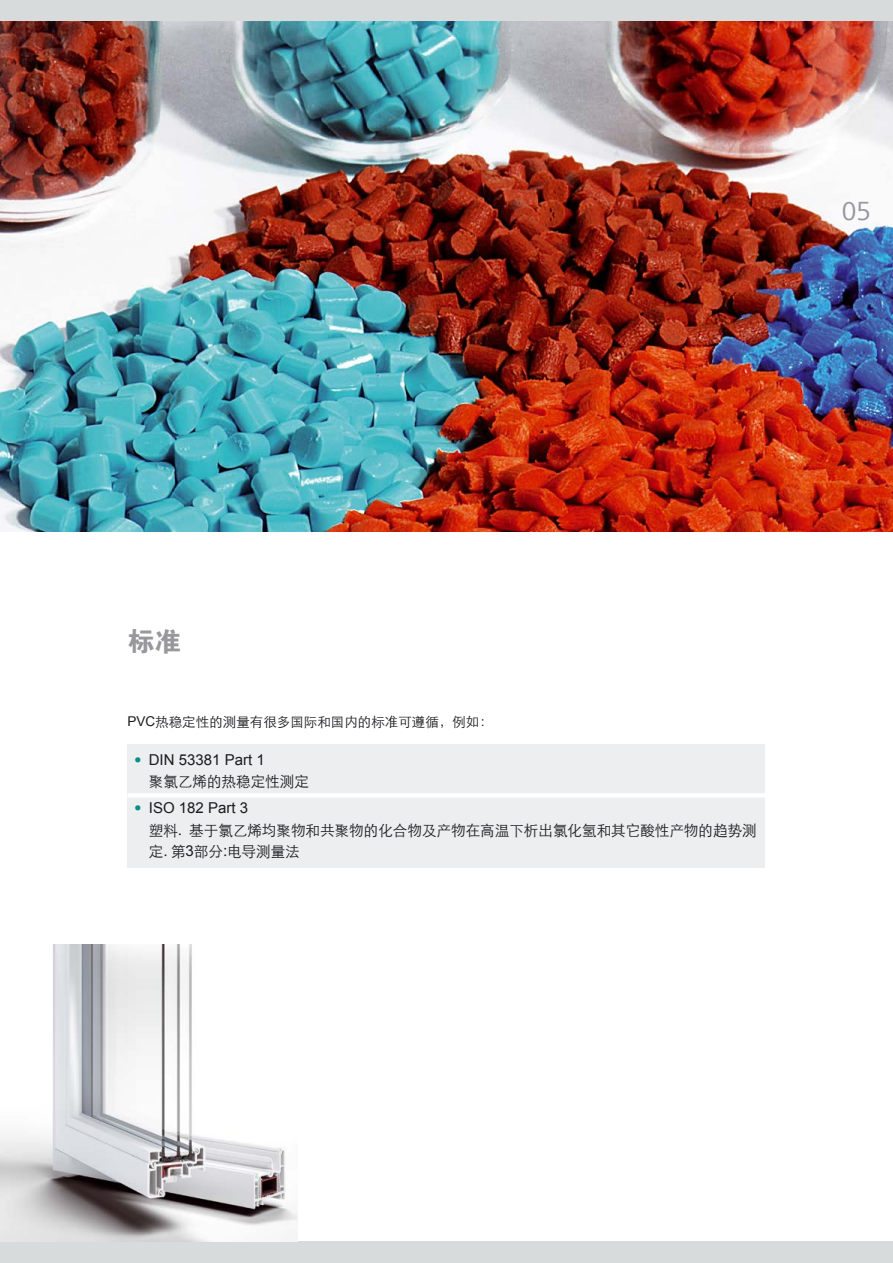
<style>
.page{position:relative;width:893px;height:1263px;background:#fff}
.page>*{position:absolute;margin:0;border:0;box-sizing:border-box;transform-origin:0 0}
.t1{font:27px "Frutiger Next LT";color:#98989c}
.t2{font:27px "FZDHTJW GB1 0";color:#98989c}
.t3{font:15px/21px "ST Xihei";color:#1b1b1f}
.t4{font:15px "Arial";color:#1b1b1f}
.t5{font:13.5px "ST Xihei";color:#1b1b1f}
.s1{font-family:"Arial"}
.s2{font-family:"Frutiger Next LT";font-weight:800;font-size:16.5px;color:#009088}
</style>
<div class="page">
<div style="left:0;top:0;width:893px;height:21px;background:#d8dbdc"></div>
<div style="left:0;top:1242px;width:893px;height:21px;background:#d8dbdc"></div>
<img style="left:0;top:21px;width:893px;height:510px">
<div style="left:128px;top:744px;width:637px;height:123px;background:#edeeef"></div>
<hr style="left:128px;top:793px;width:637px;height:4px;background:#fff">
<img style="left:0;top:944px;width:298px;height:298px">
<h1 class="t1" style="left:842px;top:196px;width:31px">05</h1>
<h1 class="t2" style="left:128px;top:627px;width:55px">标准</h1>
<p class="t5" style="left:128px;top:712px;width:367px"><span class="s1">PVC</span>热稳定性的测量有很多国际和国内的标准可遵循，例如：</p>
<p class="t4" style="left:133px;top:750px;width:134px"><span class="s2">•</span> DIN 53381 Part 1</p>
<p class="t3" style="left:149px;top:770px;width:162px">聚氯乙烯的热稳定性测定</p>
<p class="t4" style="left:133px;top:798px;width:117px"><span class="s2">•</span> ISO 182 Part 3</p>
<p class="t3" style="left:149px;top:818px;width:609px">塑料. 基于氯乙烯均聚物和共聚物的化合物及产物在高温下析出氯化氢和其它酸性产物的趋势测定. 第<span class="s1">3</span>部分:电导测量法</p>
</div>
